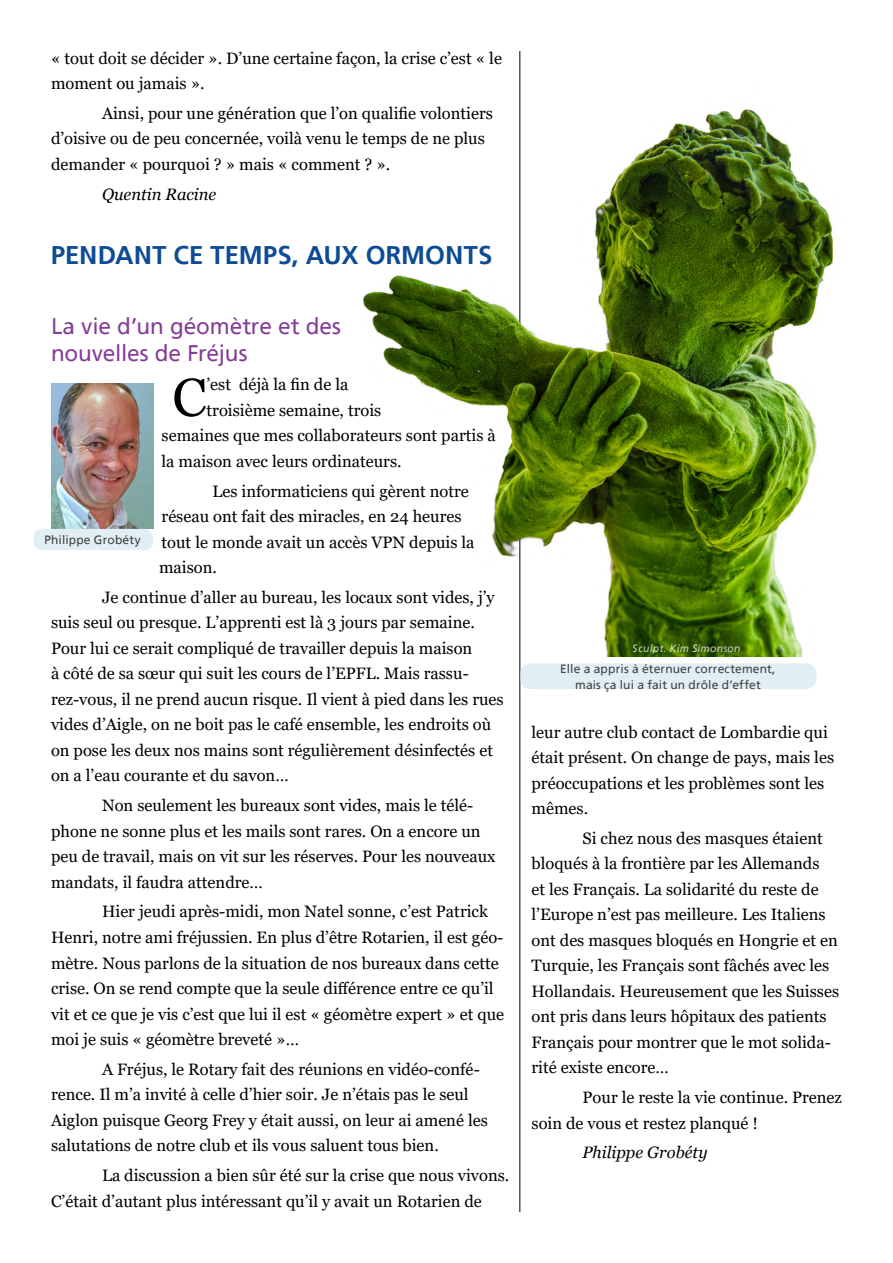
<style>
.page{position:relative;width:893px;height:1263px;background:#fff}
.page>*{position:absolute;margin:0;border:0;box-sizing:border-box;transform-origin:0 0}
.Corps_NO_indent{font:53.25px "Georgia";color:#000}
.Titre_2{font:700 25.5px "Frutiger Linotype";color:#0d4c94}
.Titre_3{font:22.5px/27px "Frutiger Linotype";letter-spacing:-.005em;color:#843d97}
.Corps_indent{font:16.5px/25.5px "Georgia";color:#000}
.Corps_NO_indent-2{font:16.5px "Georgia";color:#000}
.Corps_indent-2{font:italic 16.5px "Georgia";color:#000}
.t1{font:12px/16.5px "Frutiger Linotype";letter-spacing:.01em;color:#000;text-align:center}
.t2{font:italic 10.5px "Frutiger Linotype";letter-spacing:.02em;color:#fff}
</style>
<div class="page">
<hr style="left:520px;top:51px;width:1px;height:1161px;background:#000">
<img style="left:363px;top:51px;width:471px;height:605px">
<div style="left:520px;top:663px;width:296px;height:26px;background:#e1eef4;border-radius:10px"></div>
<img style="left:51px;top:383px;width:102px;height:146px">
<div style="left:33px;top:529px;width:120px;height:21px;background:#e1eef4;border-radius:9px"></div>
<p class="Corps_indent" style="left:51px;top:45px;width:452px">« tout doit se décider ». D’une certaine façon, la crise c’est « le moment ou jamais ».</p>
<p class="Corps_indent" style="left:51px;top:101px;width:443px;text-indent:51px">Ainsi, pour une génération que l’on qualifie volontiers d’oisive ou de peu concernée, voilà venu le temps de ne plus demander « pourquoi ? » mais « comment ? ».</p>
<p class="Corps_indent-2" style="left:102px;top:183px;width:116px">Quentin Racine</p>
<p class="Titre_2" style="left:51px;top:240px;width:443px">PENDANT CE TEMPS, AUX ORMONTS</p>
<p class="Titre_3" style="left:51px;top:312px;width:291px">La vie d’un géomètre et des nouvelles de Fréjus</p>
<p class="Corps_NO_indent" style="left:172px;top:365px;width:36px">C</p>
<p class="Corps_NO_indent-2" style="left:207px;top:375px;width:143px">’est déjà la fin de la</p>
<p class="Corps_NO_indent-2" style="left:207px;top:400px;width:176px">troisième semaine, trois</p>
<p class="Corps_NO_indent-2" style="left:162px;top:426px;width:336px">semaines que mes collaborateurs sont partis à</p>
<p class="Corps_NO_indent-2" style="left:162px;top:451px;width:241px">la maison avec leurs ordinateurs.</p>
<p class="Corps_indent" style="left:159px;top:479px;width:317px;text-indent:54px">Les informaticiens qui gèrent notre réseau ont fait des miracles, en 24 heures tout le monde avait un accès VPN depuis la maison.</p>
<p class="Corps_indent" style="left:51px;top:585px;width:454px;text-indent:51px">Je continue d’aller au bureau, les locaux sont vides, j’y suis seul ou presque. L’apprenti est là 3 jours par semaine.<br>Pour lui ce serait compliqué de travailler depuis la maison<br>à côté de sa sœur qui suit les cours de l’EPFL. Mais rassu&shy;rez-vous, il ne prend aucun risque. Il vient à pied dans les rues vides d’Aigle, on ne boit pas le café ensemble, les endroits où on pose les deux nos mains sont régulièrement désinfectés et on a l’eau courante et du savon…</p>
<p class="Corps_indent" style="left:51px;top:793px;width:446px;text-indent:51px">Non seulement les bureaux sont vides, mais le télé&shy;phone ne sonne plus et les mails sont rares. On a encore un peu de travail, mais on vit sur les réserves. Pour les nouveaux mandats, il faudra attendre…</p>
<p class="Corps_indent" style="left:51px;top:899px;width:455px;text-indent:51px">Hier jeudi après-midi, mon Natel sonne, c’est Patrick Henri, notre ami fréjussien. En plus d’être Rotarien, il est géo&shy;mètre. Nous parlons de la situation de nos bureaux dans cette crise. On se rend compte que la seule différence entre ce qu’il vit et ce que je vis c’est que lui il est « géomètre expert » et que moi je suis « géomètre breveté »…</p>
<p class="Corps_indent" style="left:51px;top:1057px;width:438px;text-indent:51px">A Fréjus, le Rotary fait des réunions en vidéo-confé&shy;rence. Il m’a invité à celle d’hier soir. Je n’étais pas le seul Aiglon puisque Georg Frey y était aussi, on leur ai amené les salutations de notre club et ils vous saluent tous bien.</p>
<p class="Corps_indent" style="left:51px;top:1163px;width:460px;text-indent:51px">La discussion a bien sûr été sur la crise que nous vivons.<br>C’était d’autant plus intéressant qu’il y avait un Rotarien de</p>
<p class="t1" style="left:44px;top:532px;width:98px">Philippe Grobéty</p>
<p class="t2" style="left:633px;top:642px;width:109px">Sculpt. Kim Simonson</p>
<p class="t1" style="left:560px;top:660px;width:217px">Elle a appris à éternuer correctement, mais ça lui a fait un drôle d’effet</p>
<p class="Corps_indent" style="left:531px;top:719px;width:304px">leur autre club contact de Lombardie qui était présent. On change de pays, mais les préoccupations et les problèmes sont les mêmes.</p>
<p class="Corps_indent" style="left:531px;top:826px;width:309px;text-indent:51px">Si chez nous des masques étaient bloqués à la frontière par les Allemands<br>et les Français. La solidarité du reste de l’Europe n’est pas meilleure. Les Italiens ont des masques bloqués en Hongrie et en Turquie, les Français sont fâchés avec les Hollandais. Heureusement que les Suisses ont pris dans leurs hôpitaux des patients Français pour montrer que le mot solida&shy;rité existe encore…</p>
<p class="Corps_indent" style="left:531px;top:1085px;width:312px;text-indent:51px">Pour le reste la vie continue. Prenez soin de vous et restez planqué !</p>
<p class="Corps_indent-2" style="left:583px;top:1142px;width:127px">Philippe Grobéty</p>
</div>
